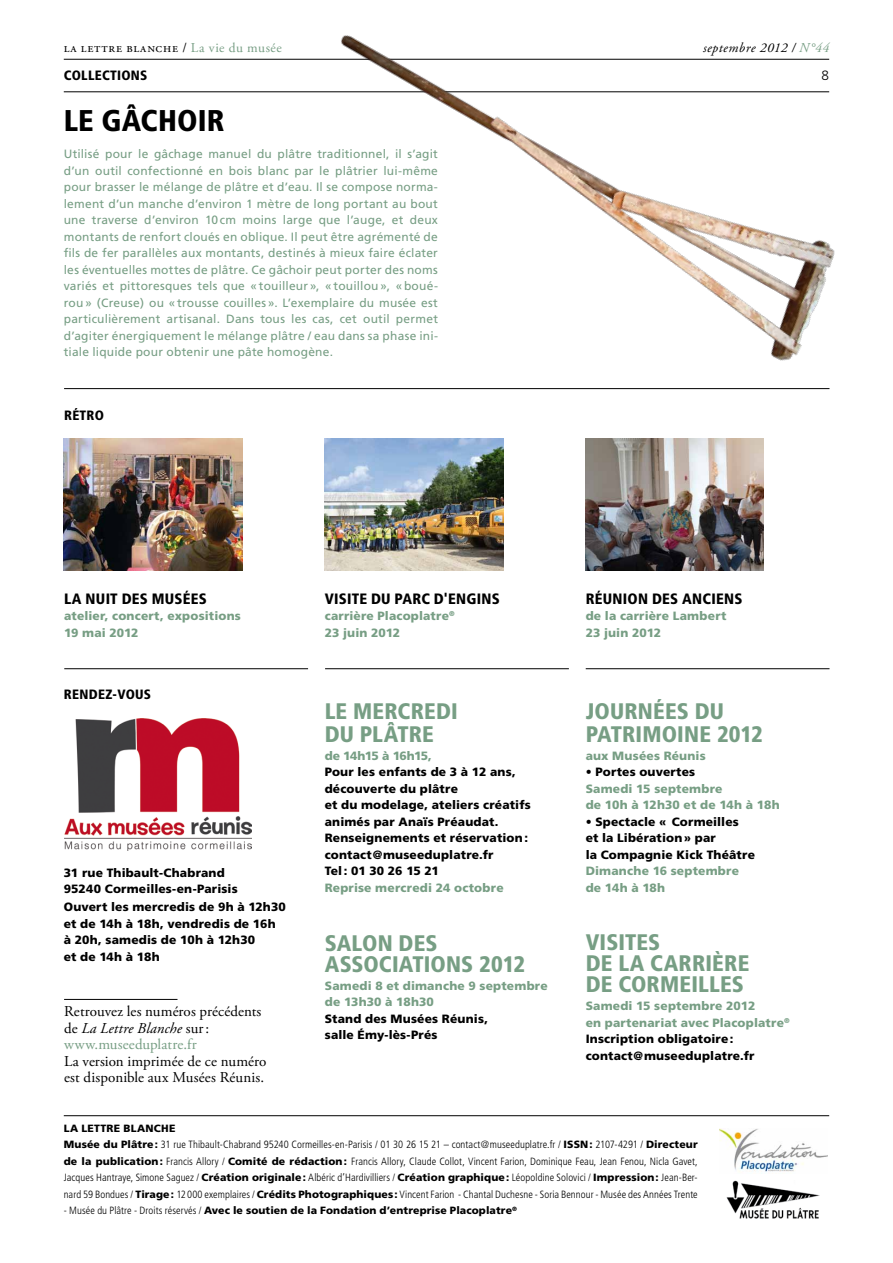
<style>
.page{position:relative;width:893px;height:1263px;background:#fff}
.page>*{position:absolute;margin:0;border:0;box-sizing:border-box;transform-origin:0 0}
.t1{font:900 condensed 30px "Frutiger";letter-spacing:.005em;color:#000}
.t2{font:900 condensed 22.5px/21px "Frutiger";letter-spacing:.005em;color:#779e84}
.t3{font:15px/16.5px "Adobe Garamond Pro";color:#000}
.t4{font:900 condensed 15px "Frutiger";letter-spacing:.015em;color:#000}
.t5{font:13.5px "Adobe Garamond Pro";letter-spacing:.07em;color:#000}
.t6{font:900 condensed 13.5px "Frutiger";letter-spacing:.02em;color:#000}
.t7{font:italic 13.5px "Adobe Garamond Pro";letter-spacing:.04em;color:#000}
.t8{font:300 13.5px "Frutiger";color:#000}
.t9{font:12px/16.5px "Frutiger";letter-spacing:.015em;color:#779e84;text-align:justify}
.t10{font:900 12px/16.5px "Frutiger";letter-spacing:.015em;color:#000}
.t11{font:900 12px/16.5px "Frutiger";letter-spacing:.015em;color:#779e84}
.t12{font:900 12px "Frutiger";letter-spacing:-.035em;color:#779e84}
.t13{font:300 condensed 10.5px/16.5px "Frutiger";letter-spacing:.005em;color:#000}
.t14{font:900 10.5px "Frutiger";letter-spacing:.01em;color:#000}
.s1{color:#779e84}
.s2{font-style:italic}
.s3{color:#000}
.s4{font-weight:900;font-stretch:normal}
.s5{font-weight:300;font-stretch:condensed}
</style>
<div class="page">
<hr style="left:64px;top:59px;width:765px;height:1px;background:#000">
<hr style="left:64px;top:92px;width:765px;height:1px;background:#000">
<hr style="left:64px;top:1115px;width:765px;height:1px;background:#000">
<hr style="left:64px;top:668px;width:244px;height:1px;background:#000">
<hr style="left:325px;top:668px;width:244px;height:1px;background:#000">
<hr style="left:586px;top:668px;width:243px;height:1px;background:#000">
<hr style="left:64px;top:999px;width:113px;height:1px;background:#000">
<img style="left:64px;top:438px;width:178px;height:132px">
<img style="left:325px;top:438px;width:178px;height:132px">
<img style="left:586px;top:438px;width:178px;height:132px">
<img style="left:727px;top:1181px;width:93px;height:37px">
<hr style="left:64px;top:388px;width:765px;height:1px;background:#000">
<img style="left:719px;top:1128px;width:108px;height:46px">
<img style="left:64px;top:718px;width:188px;height:132px">
<img style="left:289px;top:35px;width:546px;height:326px">
<p class="t5" style="left:64px;top:40px;width:220px">la lettre blanche / <span class="s1">La vie du musée</span></p>
<p class="t7" style="left:703px;top:40px;width:128px">septembre 2012 / <span class="s1">n°44</span></p>
<p class="t6" style="left:64px;top:67px;width:85px">COLLECTIONS</p>
<h1 class="t1" style="left:64px;top:103px;width:162px">LE GÂCHOIR</h1>
<p class="t9" style="left:64px;top:146px;width:376px">Utilisé pour le gâchage manuel du plâtre traditionnel, il s’agit d’un outil confectionné en bois blanc par le plâtrier lui-même pour brasser le mélange de plâtre et d’eau. Il se compose norma&shy;lement d’un manche d’environ 1 mètre de long portant au bout une traverse d’environ 10cm moins large que l’auge, et deux montants de renfort cloués en oblique. Il peut être agrémenté de fils de fer parallèles aux montants, destinés à mieux faire éclater les éventuelles mottes de plâtre. Ce gâchoir peut porter des noms variés et pittoresques tels que «touilleur», «touillou», «boué&shy;rou» (Creuse) ou «trousse couilles». L’exemplaire du musée est particulièrement artisanal. Dans tous les cas, cet outil permet d’agiter énergiquement le mélange plâtre / eau dans sa phase ini&shy;tiale liquide pour obtenir une pâte homogène.</p>
<p class="t6" style="left:64px;top:407px;width:42px">RÉTRO</p>
<p class="t8" style="left:821px;top:68px;width:9px">8</p>
<p class="t4" style="left:64px;top:589px;width:144px">LA NUIT DES MUSÉES</p>
<p class="t11" style="left:64px;top:608px;width:178px">atelier, concert, expositions<br>19 mai 2012</p>
<p class="t6" style="left:64px;top:686px;width:89px">RENDEZ-VOUS</p>
<p class="t10" style="left:64px;top:864px;width:175px">31 rue Thibault-Chabrand<br>95240 Cormeilles-en-Parisis</p>
<p class="t10" style="left:64px;top:898px;width:224px">Ouvert les mercredis de 9h à 12h30 et de 14h à 18h, vendredis de 16h à 20h, samedis de 10h à 12h30<br>et de 14h à 18h</p>
<p class="t3" style="left:64px;top:1004px;width:199px">Retrouvez les numéros précédents de <span class="s2">La Lettre Blanche</span> sur: <span class="s1">www.museeduplatre.fr</span></p>
<p class="t3" style="left:64px;top:1053px;width:204px">La version imprimée de ce numéro est disponible aux Musées Réunis.</p>
<p class="t4" style="left:325px;top:589px;width:176px">VISITE DU PARC D'ENGINS</p>
<p class="t11" style="left:325px;top:608px;width:131px">carrière Placoplatre<sup>®<br></sup>23 juin 2012</p>
<h2 class="t2" style="left:325px;top:700px;width:135px;line-height:22.5px">LE MERCREDI<br>DU PLÂTRE</h2>
<p class="t12" style="left:325px;top:748px;width:109px">de 14h15 à 16h15,</p>
<p class="t10" style="left:325px;top:763px;width:208px">Pour les enfants de 3 à 12 ans, découverte du plâtre<br>et du modelage, ateliers créatifs animés par Anaïs Préaudat.<br>Renseignements et réservation: contact@museeduplatre.fr<br>Tel: 01 30 26 15 21</p>
<p class="t11" style="left:325px;top:879px;width:180px">Reprise mercredi 24 octobre</p>
<h2 class="t2" style="left:325px;top:932px;width:202px">SALON DES<br>ASSOCIATIONS 2012</h2>
<p class="t11" style="left:325px;top:977px;width:224px">Samedi 8 et dimanche 9 septembre de 13h30 à 18h30</p>
<p class="t10" style="left:325px;top:1010px;width:165px">Stand des Musées Réunis, salle Émy-lès-Prés</p>
<p class="t4" style="left:586px;top:589px;width:158px">RÉUNION DES ANCIENS</p>
<p class="t11" style="left:586px;top:608px;width:142px">de la carrière Lambert<br>23 juin 2012</p>
<h2 class="t2" style="left:586px;top:700px;width:179px;line-height:22.5px">JOURNÉES DU<br>PATRIMOINE 2012</h2>
<p class="t11" style="left:586px;top:747px;width:122px">aux Musées Réunis</p>
<p class="t10" style="left:586px;top:763px;width:111px">• Portes ouvertes</p>
<p class="t11" style="left:586px;top:780px;width:195px">Samedi 15 septembre<br>de 10h à 12h30 et de 14h à 18h</p>
<p class="t10" style="left:586px;top:813px;width:171px">• Spectacle « Cormeilles<br>et la Libération» par<br>la Compagnie Kick Théâtre</p>
<p class="t11" style="left:586px;top:862px;width:155px">Dimanche 16 septembre de 14h à 18h</p>
<h2 class="t2" style="left:586px;top:932px;width:78px">VISITES<br>DELACARRIÈRE<br>DE CORMEILLES</h2>
<p class="t11" style="left:586px;top:997px;width:206px">Samedi 15 septembre 2012<br>en partenariat avec Placoplatre<sup>®<br></sup><span class="s3">Inscription obligatoire: contact@museeduplatre.fr</span></p>
<p class="t13" style="left:64px;top:1120px;width:635px;text-indent:60px"><span class="s4">Blanche<br>Musée du Plâtre:</span> 31 rue Thibault-Chabrand 95240 Cormeilles-en-Parisis / 01 30 26 15 21 – contact@museeduplatre.fr / <span class="s4">ISSN :</span> 2107-4291 / <span class="s4">Directeur de la publication:</span> Francis Allory / <span class="s4">Comité de rédaction:</span> Francis Allory, Claude Collot, Vincent Farion, Dominique Feau, Jean Fenou, Nicla Gavet, Jacques Hantraye, Simone Saguez / <span class="s4">Création originale:</span> Albéric d’Hardivilliers / <span class="s4">Création graphique:</span> Léopoldine Solovici / <span class="s4">Impression:</span> Jean-Ber&shy;nard 59 Bondues / <span class="s4">Tirage:</span> 12000 exemplaires / <span class="s4">Crédits Photographiques:</span> Vincent Farion - Chantal Duchesne - Soria Bennour - M usée des Années Trente</p>
<p class="t14" style="left:64px;top:1204px;width:455px"><span class="s5">- M usée du Plâtre - Droits réservés /</span> Avec le soutien de la Fondation d’entreprise Placoplatre<sup>®</sup></p>
<p class="t14" style="left:64px;top:1122px;width:32px">La Lettre</p>
</div>
